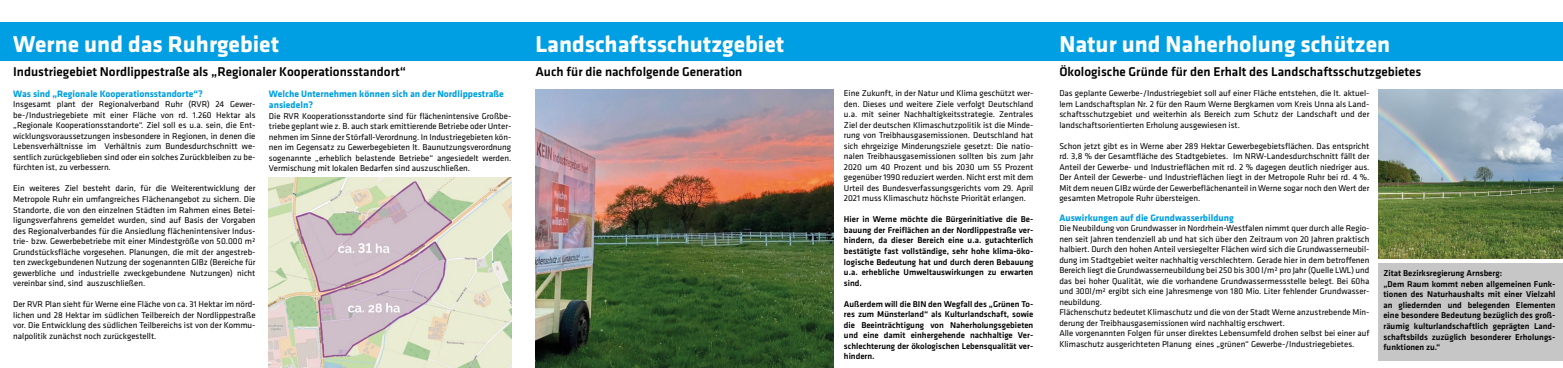
<style>
.page{position:relative;width:1563px;height:368px;background:#fff}
.page>*{position:absolute;margin:0;border:0;box-sizing:border-box;transform-origin:0 0}
.t1{font:700 23.62px "Klavika";color:#fff}
.t2{font:500 13.12px "Klavika";color:#000}
.t3{font:700 9.62px/11.5px "Klavika";color:#009fe3}
.t4{font:8.75px/10.5px "Klavika";color:#000;text-align:justify}
.t5{font:500 8.75px/10.5px "Klavika";color:#000;text-align:justify}
</style>
<div class="page">
<div style="left:0;top:22px;width:1563px;height:39px;background:#009fe3"></div>
<img style="left:535px;top:89px;width:298px;height:278px">
<img style="left:1378px;top:89px;width:185px;height:169px">
<div style="left:1378px;top:263px;width:185px;height:97px;background:#c6c6c6"></div>
<img style="left:269px;top:177px;width:242px;height:190px">
<h1 class="t1" style="left:13px;top:31px;width:267px">Werne und das Ruhrgebiet</h1>
<h2 class="t2" style="left:13px;top:65px;width:394px">Industriegebiet Nordlippestraße als „Regionaler Kooperationsstandort“</h2>
<p class="t3" style="left:13px;top:88px;width:191px">Was sind „Regionale Kooperationsstandorte“?</p>
<p class="t4" style="left:13px;top:99px;width:244px">Insgesamt plant der Regionalverband Ruhr (RVR) 24 Gewer&shy;be-/Industriegebiete mit einer Fläche von rd. 1.260 Hektar als „Regionale Kooperationsstandorte“. Ziel soll es u.a. sein, die Ent&shy;wicklungsvoraussetzungen insbesondere in Regionen, in denen die Lebensverhältnisse im Verhältnis zum Bundesdurchschnitt we&shy;sentlich zurückgeblieben sind oder ein solches Zurückbleiben zu be&shy;fürchten ist, zu verbessern.</p>
<p class="t4" style="left:13px;top:183px;width:244px">Ein weiteres Ziel besteht darin, für die Weiterentwicklung der Metropole Ruhr ein umfangreiches Flächenangebot zu sichern. Die Standorte, die von den einzelnen Städten im Rahmen eines Betei&shy;ligungsverfahrens gemeldet wurden, sind auf Basis der Vorgaben des Regionalverbandes für die Ansiedlung flächenintensiver Indus&shy;trie- bzw. Gewerbebetriebe mit einer Mindestgröße von 50.000 m²<br>Grundstücksfläche vorgesehen. Planungen, die mit der angestreb&shy;ten zweckgebundenen Nutzung der sogenannten GIBz (Bereiche für gewerbliche und industrielle zweckgebundene Nutzungen) nicht vereinbar sind, sind auszuschließen.</p>
<p class="t4" style="left:13px;top:299px;width:244px">Der RVR Plan sieht für Werne eine Fläche von ca. 31 Hektar im nörd&shy;lichen und 28 Hektar im südlichen Teilbereich der Nordlippestraße vor. Die Entwicklung des südlichen Teilbereichs ist von der Kommu&shy;nalpolitik zunächst noch zurückgestellt.</p>
<p class="t3" style="left:269px;top:88px;width:236px">Welche Unternehmen können sich an der Nordlippestraße ansiedeln?</p>
<p class="t4" style="left:269px;top:111px;width:244px">Die RVR Kooperationsstandorte sind für flächenintensive Großbe&shy;triebe geplant wie z. B. auch stark emittierende Betriebe oder Unter&shy;nehmen im Sinne der Störfall-Verordnung. In Industriegebieten kön&shy;nen im Gegensatz zu Gewerbegebieten lt. Baunutzungsverordnung sogenannte „erheblich belastende Betriebe“ angesiedelt werden.<br>Vermischung mit lokalen Bedarfen sind auszuschließen.</p>
<h1 class="t1" style="left:535px;top:31px;width:250px">Landschaftsschutzgebiet</h1>
<h2 class="t2" style="left:535px;top:65px;width:208px">Auch für die nachfolgende Generation</h2>
<p class="t4" style="left:844px;top:88px;width:191px">Eine Zukunft, in der Natur und Klima geschützt wer&shy;den. Dieses und weitere Ziele verfolgt Deutschland u.a. mit seiner Nachhaltigkeitsstrategie. Zentrales Ziel der deutschen Klimaschutzpolitik ist die Minde&shy;rung von Treibhausgasemissionen. Deutschland hat sich ehrgeizige Minderungsziele gesetzt: Die natio&shy;nalen Treibhausgasemissionen sollten bis zum Jahr 2020 um 40 Prozent und bis 2030 um 55 Prozent gegenüber 1990 reduziert werden. Nicht erst mit dem Urteil des Bundesverfassungsgerichts vom 29. April 2021 muss Klimaschutz höchste Priorität erlangen.</p>
<p class="t5" style="left:844px;top:214px;width:191px">Hier in Werne möchte die Bürgerinitiative die Be&shy;bauung der Freiflächen an der Nordlippestraße ver&shy;hindern, da dieser Bereich eine u.a. gutachterlich bestätigte fast vollständige, sehr hohe klima-öko&shy;logische Bedeutung hat und durch deren Bebauung u.a. erhebliche Umweltauswirkungen zu erwarten sind.</p>
<p class="t5" style="left:844px;top:298px;width:191px">Außerdem will die BIN den Wegfall des „Grünen To&shy;res zum Münsterland“ als Kulturlandschaft, sowie die Beeinträchtigung von Naherholungsgebieten und eine damit einhergehende nachhaltige Ver&shy;schlechterung der ökologischen Lebensqualität ver&shy;hindern.</p>
<h1 class="t1" style="left:1059px;top:31px;width:332px">Natur und Naherholung schützen</h1>
<h2 class="t2" style="left:1059px;top:65px;width:363px">Ökologische Gründe für den Erhalt des Landschaftsschutzgebietes</h2>
<p class="t4" style="left:1059px;top:88px;width:312px">Das geplante Gewerbe-/Industriegebiet soll auf einer Fläche entstehen, die lt. aktuel&shy;lem Landschaftsplan Nr. 2 für den Raum Werne Bergkamen vom Kreis Unna als Land&shy;schaftsschutzgebiet und weiterhin als Bereich zum Schutz der Landschaft und der landschaftsorientierten Erholung ausgewiesen ist.</p>
<p class="t4" style="left:1059px;top:140px;width:312px">Schon jetzt gibt es in Werne aber 289 Hektar Gewerbegebietsflächen. Das entspricht rd. 3,8 % der Gesamtfläche des Stadtgebietes. Im NRW-Landesdurchschnitt fällt der Anteil der Gewerbe- und Industrieflächen mit rd. 2 % dagegen deutlich niedriger aus.<br>Der Anteil der Gewerbe- und Industrieflächen liegt in der Metropole Ruhr bei rd. 4 %.<br>Mit dem neuen GIBz würde der Gewerbeflächenanteil in Werne sogar noch den Wert der gesamten Metropole Ruhr übersteigen.</p>
<p class="t3" style="left:1059px;top:211px;width:176px">Auswirkungen auf die Grundwasserbildung</p>
<p class="t4" style="left:1059px;top:223px;width:312px;text-align:left">Die Neubildung von Grundwasser in Nordrhein-Westfalen nimmt quer durch alle Regio&shy;nen seit Jahren tendenziell ab und hat sich über den Zeitraum von 20 Jahren praktisch halbiert. Durch den hohen Anteil versiegelter Flächen wird sich die Grundwasserneubil&shy;dung im Stadtgebiet weiter nachhaltig verschlechtern. Gerade hier in dem betroffenen Bereich liegt die Grundwasserneubildung bei 250 bis 300 l/m² pro Jahr (Quelle LWL) und das bei hoher Qualität, wie die vorhandene Grundwassermessstelle belegt. Bei 60ha und 300l/m² ergibt sich eine Jahresmenge von 180 Mio. Liter fehlender Grundwasser&shy;neubildung.<br>Flächenschutz bedeutet Klimaschutz und die von der Stadt Werne anzustrebende Min&shy;derung der Treibhausgasemissionen wird nachhaltig erschwert.<br>Alle vorgenannten Folgen für unser direktes Lebensumfeld drohen selbst bei einer auf Klimaschutz ausgerichteten Planung eines „grünen“ Gewerbe-/Industriegebietes.</p>
<p class="t5" style="left:1383px;top:268px;width:174px;text-align:left">Zitat Bezirksregierung Arnsberg:<br>„Dem Raum kommt neben allgemeinen Funk&shy;tionen des Naturhaushalts mit einer Vielzahl an gliedernden und belegenden Elementen eine besondere Bedeutung bezüglich des groß&shy;räumig kulturlandschaftlich geprägten Land&shy;schaftsbilds zuzüglich besonderer Erholungs&shy;funktionen zu.“</p>
</div>
